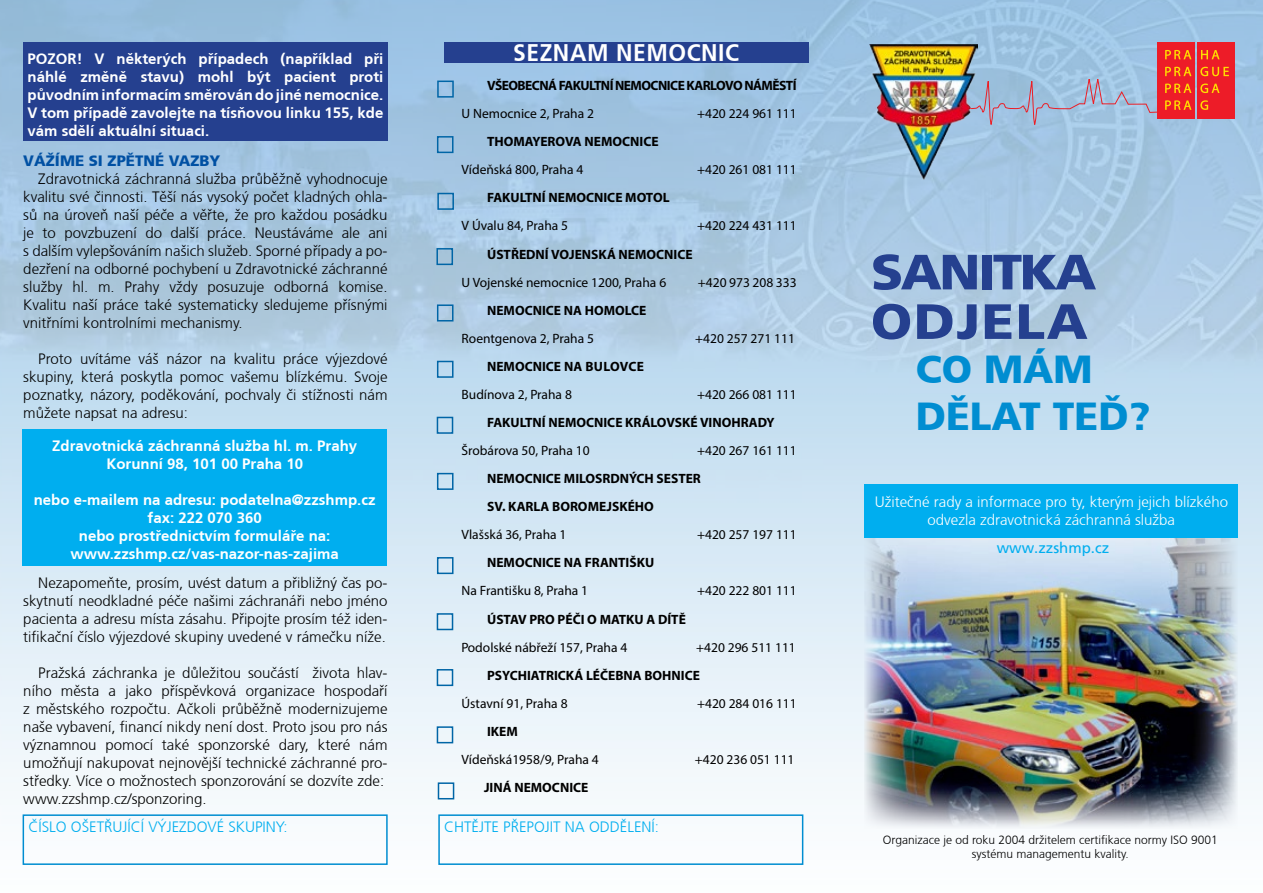
<style>
.page{position:relative;width:1263px;height:893px;background:#fff}
.page>*{position:absolute;margin:0;border:0;box-sizing:border-box;transform-origin:0 0}
.t1{font:900 49.5px/49.5px "Frutiger CE";letter-spacing:-.05em;color:#25408f;scale:1.07 1}
.t2{font:900 39px/46.8px "Frutiger CE";color:#008dd1}
.t3{font:700 24px "Frutiger CE";letter-spacing:.025em;color:#fff;scale:.95 1}
.t4{font:300 15px/18px "Frutiger CE";color:#000;text-align:justify}
.t5{font:700 15px/18px "Frutiger CE";color:#fff;text-align:center}
.t6{font:300 15px/18px "Frutiger CE";color:#fff;text-align:center}
.t7{font:300 15px "Frutiger CE";color:#00aeef}
.t8{font:900 15px "Frutiger CE";color:#0050a3}
.t9{font:15px "Frutiger CE";color:#00aeef}
.t10{font:13.5px/28px "Myriad Pro";color:#000}
.t11{font:700 13.5px/28px "Myriad Pro";color:#000}
.t12{font:700 13.5px "Myriad Pro";letter-spacing:-.04em;color:#000}
.t13{font:13.5px "Myriad Pro";color:#000}
.t14{font:300 12px/14.4px "Frutiger CE";color:#000;text-align:center}
.s1{font-weight:700}
.s2{font-style:inherit}
</style>
<div class="page">
<img style="left:0;top:0;width:1263px;height:865px">
<div style="left:23px;top:43px;width:365px;height:98px;background:#25408f"></div>
<div style="left:23px;top:814px;width:365px;height:51px;border:2px solid #008dd1"></div>
<img style="left:865px;top:537px;width:373px;height:291px">
<div style="left:444px;top:43px;width:364px;height:20px;background:#25408f"></div>
<div style="left:438px;top:814px;width:365px;height:51px;border:2px solid #008dd1"></div>
<div style="left:437px;top:81px;width:17px;height:17px;border:2px solid #0065a6"></div>
<div style="left:437px;top:136px;width:16px;height:17px;border:2px solid #0065a6"></div>
<div style="left:437px;top:193px;width:17px;height:17px;border:2px solid #0065a6"></div>
<div style="left:436px;top:248px;width:17px;height:17px;border:2px solid #0065a6"></div>
<div style="left:437px;top:304px;width:16px;height:17px;border:2px solid #0065a6"></div>
<div style="left:437px;top:361px;width:16px;height:17px;border:2px solid #0065a6"></div>
<div style="left:437px;top:417px;width:16px;height:17px;border:2px solid #0065a6"></div>
<div style="left:437px;top:473px;width:16px;height:17px;border:2px solid #0065a6"></div>
<div style="left:437px;top:557px;width:16px;height:17px;border:2px solid #0065a6"></div>
<div style="left:437px;top:613px;width:16px;height:17px;border:2px solid #0065a6"></div>
<div style="left:437px;top:726px;width:16px;height:17px;border:2px solid #0065a6"></div>
<div style="left:438px;top:782px;width:16px;height:17px;border:2px solid #0065a6"></div>
<div style="left:437px;top:669px;width:16px;height:17px;border:2px solid #0065a6"></div>
<img style="left:870px;top:44px;width:108px;height:135px">
<div style="left:1158px;top:43px;width:37px;height:76px;background:#ed1c28"></div>
<div style="left:1197px;top:43px;width:37px;height:76px;background:#ed1c28"></div>
<svg style="left:1165px;top:50px;width:26px;height:9px"></svg>
<svg style="left:1201px;top:50px;width:18px;height:9px"></svg>
<svg style="left:1200px;top:67px;width:29px;height:9px"></svg>
<svg style="left:1200px;top:84px;width:19px;height:9px"></svg>
<svg style="left:968px;top:67px;width:223px;height:58px;background:#aca9bf"></svg>
<svg style="left:1200px;top:100px;width:8px;height:10px"></svg>
<div style="left:23px;top:429px;width:364px;height:137px;background:#00aeef"></div>
<div style="left:865px;top:484px;width:373px;height:53px;background:#00aeef"></div>
<p class="t5" style="left:28px;top:49px;width:357px;text-align:justify">POZOR! V některých případech (například při náhlé změně stavu) mohl být pacient proti původním informacím směrován do jiné nemocnice.<br>V tom případě zavolejte na tísňovou linku 155, kde vám sdělí aktuální situaci.</p>
<p class="t8" style="left:23px;top:152px;width:199px">VÁŽÍME SI ZPĚTNÉ VAZBY</p>
<p class="t4" style="left:23px;top:170px;width:366px;text-indent:15px">Zdravotnická záchranná služba průběžně vyhodnocuje kvalitu své činnosti. Těší nás vysoký počet kladných ohla&shy;sů na úroveň naší péče a věřte, že pro každou posádku je to povzbuzení do další práce. Neustáváme ale ani s dalším vylepšováním našich služeb. Sporné případy a po&shy;dezření na odborné pochybení u Zdravotnické záchranné služby hl. m. Prahy vždy posuzuje odborná komise.<br>Kvalitu naší práce také systematicky sledujeme přísnými vnitřními kontrolními mechanismy.</p>
<p class="t4" style="left:23px;top:350px;width:366px;text-indent:15px">Proto uvítáme váš názor na kvalitu práce výjezdové skupiny, která poskytla pomoc vašemu blízkému. Svoje poznatky, názory, poděkování, pochvaly či stížnosti nám můžete napsat na adresu:</p>
<p class="t5" style="left:52px;top:436px;width:307px">Zdravotnická záchranná služba hl. m. Prahy<br>Korunní 98, 101 00 Praha 10</p>
<p class="t5" style="left:34px;top:490px;width:343px">nebo e-mailem na adresu: podatelna@zzshmp.cz fax: 222 070 360<br>nebo prostřednictvím formuláře na: www.zzshmp.cz/vas-nazor-nas-zajima</p>
<p class="t4" style="left:23px;top:573px;width:366px;text-indent:15px">Nezapomeňte, prosím, uvést datum a přibližný čas po&shy;skytnutí neodkladné péče našimi záchranáři nebo jméno pacienta a adresu místa zásahu. Připojte prosím též iden&shy;tifikační číslo výjezdové skupiny uvedené v rámečku níže.</p>
<p class="t4" style="left:23px;top:663px;width:366px;text-align:left;text-indent:15px">Pražská záchranka je důležitou součástí života hlav&shy;ního města a jako příspěvková organizace hospodaří z městského rozpočtu. Ačkoli průběžně modernizujeme naše vybavení, financí nikdy není dost. Proto jsou pro nás významnou pomocí také sponzorské dary, které nám umožňují nakupovat nejnovější technické záchranné pro&shy;středky. Více o možnostech sponzorování se dozvíte zde: www.zzshmp.cz/sponzoring.</p>
<p class="t7" style="left:28px;top:818px;width:261px">ČÍSLO OŠETŘUJÍCÍ VÝJEZDOVÉ SKUPINY:</p>
<h3 class="t3" style="left:513px;top:38px;width:239px">SEZNAM NEMOCNIC</h3>
<p class="t12" style="left:487px;top:77px;width:311px">VŠEOBECNÁ FAKULTNÍ NEMOCNICE KARLOVO NÁMĚSTÍ</p>
<p class="t10" style="left:462px;top:99px;width:134px">U Nemocnice 2, Praha 2</p>
<p class="t10" style="left:697px;top:99px;width:101px">+420 224 961 111</p>
<p class="t11" style="left:487px;top:127px;width:173px">THOMAYEROVA NEMOCNICE</p>
<p class="t10" style="left:462px;top:155px;width:123px">Vídeňská 800, Praha 4</p>
<p class="t10" style="left:697px;top:155px;width:101px">+420 261 081 111</p>
<p class="t11" style="left:487px;top:183px;width:184px">FAKULTNÍ NEMOCNICE MOTOL</p>
<p class="t10" style="left:462px;top:212px;width:108px">V Úvalu 84, Praha 5</p>
<p class="t10" style="left:697px;top:212px;width:101px">+420 224 431 111</p>
<p class="t11" style="left:487px;top:239px;width:207px">ÚSTŘEDNÍ VOJENSKÁ NEMOCNICE</p>
<p class="t10" style="left:462px;top:268px;width:206px">U Vojenské nemocnice 1200, Praha 6</p>
<p class="t10" style="left:698px;top:268px;width:100px">+420 973 208 333</p>
<p class="t11" style="left:487px;top:296px;width:161px">NEMOCNICE NA HOMOLCE</p>
<p class="t10" style="left:462px;top:324px;width:134px">Roentgenova 2, Praha 5</p>
<p class="t10" style="left:695px;top:324px;width:101px">+420 257 271 111</p>
<p class="t10" style="left:462px;top:352px;width:184px;text-indent:26px"><span class="s1">NEMOCNICE</span> <span class="s1">NA BULOVCE<br></span>Budínova 2, Praha 8</p>
<p class="t10" style="left:697px;top:380px;width:101px">+420 266 081 111</p>
<p class="t11" style="left:487px;top:408px;width:289px">FAKULTNÍ NEMOCNICE KRÁLOVSKÉ VINOHRADY</p>
<p class="t10" style="left:462px;top:436px;width:129px">Šrobárova 50, Praha 10</p>
<p class="t10" style="left:697px;top:436px;width:101px">+420 267 161 111</p>
<p class="t11" style="left:487px;top:464px;width:215px">NEMOCNICE MILOSRDNÝCH SESTER<br>SV. KARLA BOROMEJSKÉHO</p>
<p class="t10" style="left:462px;top:521px;width:106px">Vlašská 36, Praha 1</p>
<p class="t10" style="left:697px;top:521px;width:101px">+420 257 197 111</p>
<p class="t11" style="left:487px;top:548px;width:169px">NEMOCNICE NA FRANTIŠKU</p>
<p class="t10" style="left:462px;top:577px;width:128px">Na Františku 8, Praha 1</p>
<p class="t10" style="left:697px;top:577px;width:101px">+420 222 801 111</p>
<p class="t11" style="left:487px;top:605px;width:200px">ÚSTAV PRO PÉČI O MATKU A DÍTĚ</p>
<p class="t10" style="left:462px;top:633px;width:167px">Podolské nábřeží 157, Praha 4</p>
<p class="t10" style="left:696px;top:633px;width:101px">+420 296 511 111</p>
<p class="t11" style="left:487px;top:661px;width:214px">PSYCHIATRICKÁ LÉČEBNA BOHNICE</p>
<p class="t10" style="left:462px;top:689px;width:107px">Ústavní 91, Praha 8</p>
<p class="t10" style="left:697px;top:689px;width:101px">+420 284 016 111</p>
<p class="t10" style="left:462px;top:717px;width:139px;text-indent:26px"><span class="s1">IKEM<br></span>Vídeňská<span class="s2">1958/9,</span> Praha 4</p>
<p class="t13" style="left:695px;top:751px;width:101px">+420 236 051 11<span class="s2">1</span></p>
<p class="t11" style="left:484px;top:773px;width:106px">JINÁ NEMOCNICE</p>
<p class="t7" style="left:444px;top:818px;width:217px">CHTĚJTE PŘEPOJIT NA ODDĚLENÍ:</p>
<h1 class="t1" style="left:871px;top:247px;width:212px">SANITKA<br>ODJELA</h1>
<h2 class="t2" style="left:916px;top:346px;width:236px">CO MÁM<br>DĚLAT TEĎ?</h2>
<p class="t6" style="left:875px;top:493px;width:355px">Užitečné rady a informace pro ty, kterým jejich blízkého odvezla zdravotnická záchranná služba</p>
<p class="t9" style="left:997px;top:539px;width:114px">www.zzshmp.cz</p>
<p class="t14" style="left:883px;top:832px;width:337px">Organizace je od roku 2004 držitelem certifikace normy ISO 9001 systému managementu kvality.</p>
</div>
